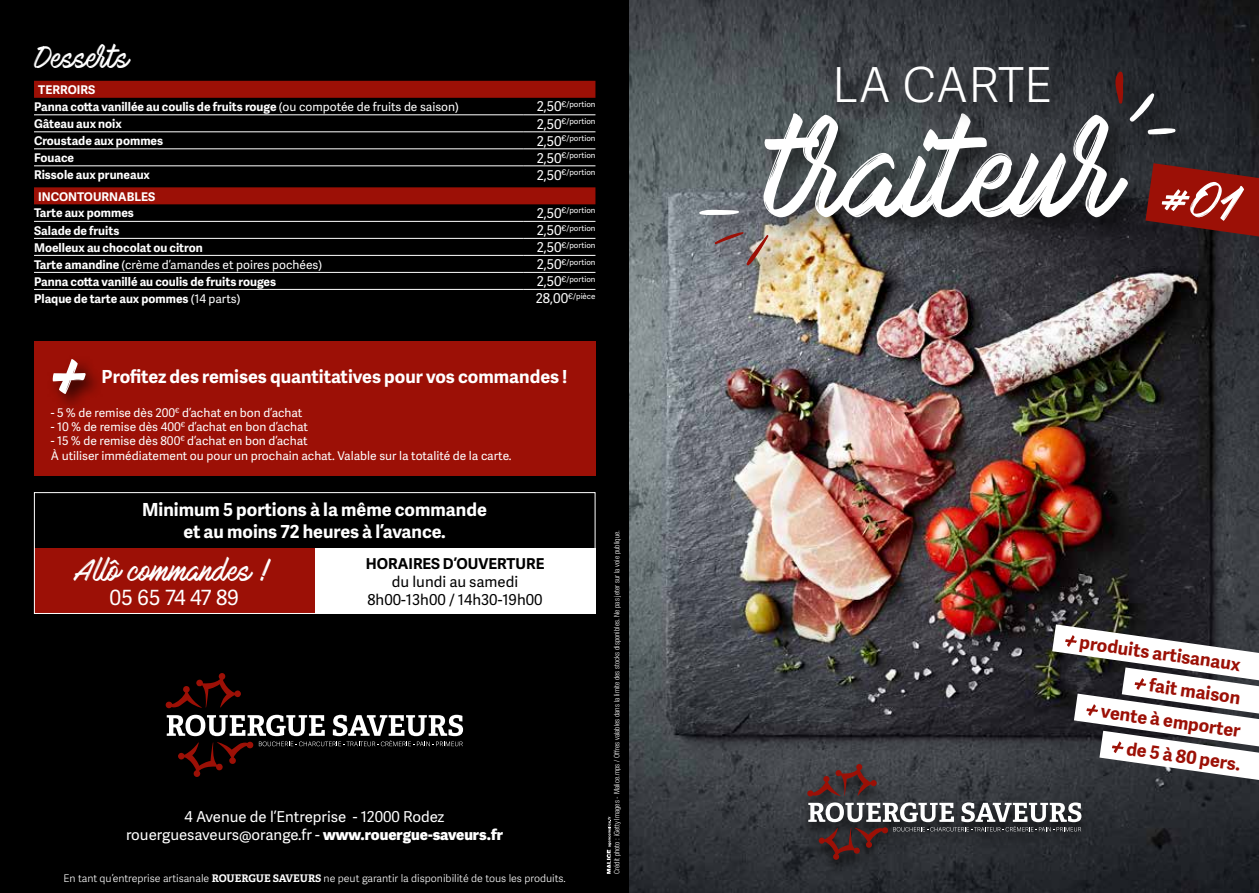
<style>
.page{position:relative;width:1259px;height:893px;background:#fff}
.page>*{position:absolute;margin:0;border:0;box-sizing:border-box;transform-origin:0 0}
.t1{font:115.35px "Mark My Words";letter-spacing:.005em;color:#fff}
.t2{font:79.2px "Mark My Words";color:#fff}
.t3{font:300 48.3px "Adelle Sans";color:#fff}
.t4{font:27px "Mark My Words";color:#fff}
.t5{font:21px "Adelle Sans";letter-spacing:-.01em;color:#fff}
.t6{font:700 18px/21.6px "Adelle Sans";color:#fff;text-align:center}
.t7{font:700 18px/33.3px "Adelle Sans";color:#9c1006;text-align:right}
.t8{font:15px/18px "Adelle Sans";color:#fff;text-align:center}
.t9{font:15px/18px "Adelle Sans";color:#000;text-align:center}
.t10{font:700 15px "Adelle Sans";color:#000}
.t11{font:700 12px/17px "Adelle Sans";color:#fff}
.t12{font:12px/14.4px "Adelle Sans";color:#fff}
.t13{font:300 10.5px "Adelle Sans";color:#fff}
.t14{font:7.8px "Adelle Sans";color:#fff}
.t15{font:300 condensed 7.5px "Helvetica Neue LT Pro";color:#fff}
.s1{font-weight:400}
.s2{font-size:13.5px}
.s3{font-weight:700}
.s4{font-weight:800}
.s5{font-family:"Adelle";font-weight:700}
</style>
<div class="page">
<div style="left:0;top:0;width:629px;height:893px;background:#000"></div>
<img style="left:629px;top:0;width:630px;height:893px">
<svg style="left:607px;top:817px;width:4px;height:57px"></svg>
<div style="left:799px;top:764px;width:290px;height:111px;background:#000;opacity:.75"></div>
<div style="left:756px;top:107px;width:399px;height:139px;background:#000;opacity:.75"></div>
<div style="left:829px;top:60px;width:247px;height:71px;background:#000;opacity:.75"></div>
<div style="left:1107px;top:65px;width:96px;height:98px;background:#26292d"></div>
<svg style="left:1111px;top:71px;width:65px;height:64px"></svg>
<div style="left:693px;top:202px;width:102px;height:91px;background:#000;opacity:.75"></div>
<svg style="left:699px;top:209px;width:40px;height:6px"></svg>
<svg style="left:714px;top:232px;width:55px;height:34px;background:#897a7a"></svg>
<div style="left:315px;top:548px;width:280px;height:66px;background:#fff"></div>
<div style="left:34px;top:549px;width:281px;height:65px;background:#9c1006"></div>
<div style="left:34px;top:492px;width:561px;height:122px;border:1px solid #fff"></div>
<svg style="left:34px;top:81px;width:561px;height:123px"></svg>
<hr style="left:34px;top:115px;width:489px;height:1px;background:#fff">
<hr style="left:523px;top:115px;width:72px;height:1px;background:#fff">
<hr style="left:34px;top:132px;width:489px;height:1px;background:#fff">
<hr style="left:523px;top:132px;width:72px;height:1px;background:#fff">
<hr style="left:34px;top:149px;width:489px;height:1px;background:#fff">
<hr style="left:523px;top:149px;width:72px;height:1px;background:#fff">
<hr style="left:34px;top:166px;width:489px;height:1px;background:#fff">
<hr style="left:523px;top:166px;width:72px;height:1px;background:#fff">
<hr style="left:34px;top:221px;width:489px;height:1px;background:#fff">
<hr style="left:523px;top:221px;width:72px;height:1px;background:#fff">
<hr style="left:34px;top:238px;width:489px;height:1px;background:#fff">
<hr style="left:523px;top:238px;width:72px;height:1px;background:#fff">
<hr style="left:34px;top:255px;width:489px;height:1px;background:#fff">
<hr style="left:523px;top:255px;width:72px;height:1px;background:#fff">
<hr style="left:34px;top:272px;width:489px;height:1px;background:#fff">
<hr style="left:523px;top:272px;width:72px;height:1px;background:#fff">
<hr style="left:34px;top:289px;width:489px;height:1px;background:#fff">
<hr style="left:523px;top:289px;width:72px;height:1px;background:#fff">
<svg style="left:807px;top:624px;width:452px;height:236px"></svg>
<div style="left:34px;top:342px;width:561px;height:134px;background:#9c1006"></div>
<div style="left:48px;top:354px;width:57px;height:58px;background:#000;opacity:.75"></div>
<svg style="left:165px;top:673px;width:76px;height:36px"></svg>
<svg style="left:167px;top:715px;width:296px;height:62px"></svg>
<svg style="left:1145px;top:163px;width:114px;height:73px;background:#7f140e"></svg>
<h3 class="t4" style="left:34px;top:42px;width:97px">Desserts</h3>
<p class="t11" style="left:34px;top:81px;width:426px;text-indent:4px">TERROIRS<br>Panna cotta vanillée au coulis de fruits rouge <span class="s1">(ou compotée de fruits de saison)</span></p>
<p class="t14" style="left:537px;top:99px;width:60px"><span class="s2">2,50</span>€/portion</p>
<p class="t11" style="left:34px;top:115px;width:89px">Gâteau aux noix</p>
<p class="t14" style="left:537px;top:116px;width:60px"><span class="s2">2,50</span>€/portion</p>
<p class="t11" style="left:34px;top:132px;width:131px">Croustade aux pommes</p>
<p class="t14" style="left:537px;top:133px;width:60px"><span class="s2">2,50</span>€/portion</p>
<p class="t11" style="left:34px;top:149px;width:42px">Fouace</p>
<p class="t14" style="left:537px;top:150px;width:60px"><span class="s2">2,50</span>€/portion</p>
<p class="t11" style="left:34px;top:166px;width:117px">Rissole aux pruneaux</p>
<p class="t14" style="left:537px;top:167px;width:60px"><span class="s2">2,50</span>€/portion</p>
<p class="t11" style="left:34px;top:187px;width:123px;text-indent:4px">INCONTOURNABLES<br>Tarte aux pommes</p>
<p class="t14" style="left:537px;top:205px;width:60px"><span class="s2">2,50</span>€/portion</p>
<p class="t11" style="left:34px;top:221px;width:87px">Salade de fruits</p>
<p class="t14" style="left:537px;top:222px;width:60px"><span class="s2">2,50</span>€/portion</p>
<p class="t11" style="left:34px;top:238px;width:170px">Moelleux au chocolat ou citron</p>
<p class="t14" style="left:537px;top:239px;width:60px"><span class="s2">2,50</span>€/portion</p>
<p class="t12" style="left:34px;top:257px;width:290px"><span class="s3">Tarte amandine</span> (crème d’amandes et poires pochées)</p>
<p class="t14" style="left:537px;top:256px;width:60px"><span class="s2">2,50</span>€/portion</p>
<p class="t11" style="left:34px;top:272px;width:244px">Panna cotta vanillé au coulis de fruits rouges</p>
<p class="t14" style="left:537px;top:273px;width:60px"><span class="s2">2,50</span>€/portion</p>
<p class="t11" style="left:34px;top:289px;width:208px">Plaque de tarte aux pommes <span class="s1">(14 parts)</span></p>
<p class="t14" style="left:536px;top:290px;width:61px"><span class="s2">28,00</span>€/pièce</p>
<h2 class="t2" style="left:45px;top:332px;width:50px">+</h2>
<h3 class="t6" style="left:102px;top:365px;width:467px">Profitez des remises quantitatives pour vos commandes !</h3>
<p class="t12" style="left:51px;top:405px;width:253px">- 5 % de remise dès 200<sup>€</sup> d’achat en bon d’achat</p>
<p class="t12" style="left:51px;top:419px;width:259px">- 10 % de remise dès 400<sup>€</sup> d’achat en bon d’achat</p>
<p class="t12" style="left:51px;top:434px;width:462px">- 15 % de remise dès 800<sup>€</sup> d’achat en bon d’achat<br>À utiliser immédiatement ou pour un prochain achat. Valable sur la totalité de la carte.</p>
<h3 class="t6" style="left:142px;top:498px;width:346px">Minimum 5 portions à la même commande et au moins 72 heures à l’avance.</h3>
<h3 class="t4" style="left:76px;top:556px;width:198px">Allô commandes !</h3>
<p class="t10" style="left:366px;top:553px;width:180px">HORAIRES D’OUVERTURE</p>
<p class="t9" style="left:367px;top:572px;width:177px">du lundi au samedi<br>8h00-13h00 / 14h30-19h00</p>
<h3 class="t5" style="left:110px;top:583px;width:131px">05 65 74 47 89</h3>
<p class="t8" style="left:126px;top:807px;width:378px">4 Avenue de l’Entreprise - 12000 Rodez rouerguesaveurs@orange.fr - <span class="s4">www.rouergue-saveurs.fr</span></p>
<p class="t13" style="left:64px;top:871px;width:504px">En tant qu’entreprise artisanale <span class="s5">ROUERGUE SAVEURS</span> ne peut garantir la disponibilité de tous les produits.</p>
<p class="t15" style="left:612px;top:874px;width:345px;rotate:-90deg">Crédit photo : iGetty Images - Malice.mps / Offres valables dans la limite des stocks disponibles. Ne pas jeter sur la voie publique.</p>
<h3 class="t3" style="left:832px;top:51px;width:221px">LA CARTE</h3>
<h1 class="t1" style="left:768px;top:110px;width:353px">traiteur</h1>
<h3 class="t7" style="left:1082px;top:625px;width:164px;rotate:8deg">produits artisanaux</h3>
<h3 class="t7" style="left:1103px;top:694px;width:147px;rotate:8deg">vente à emporter de 5 à 80 pers.</h3>
<h3 class="t7" style="left:1151px;top:668px;width:93px;rotate:8deg">fait maison</h3>
</div>
